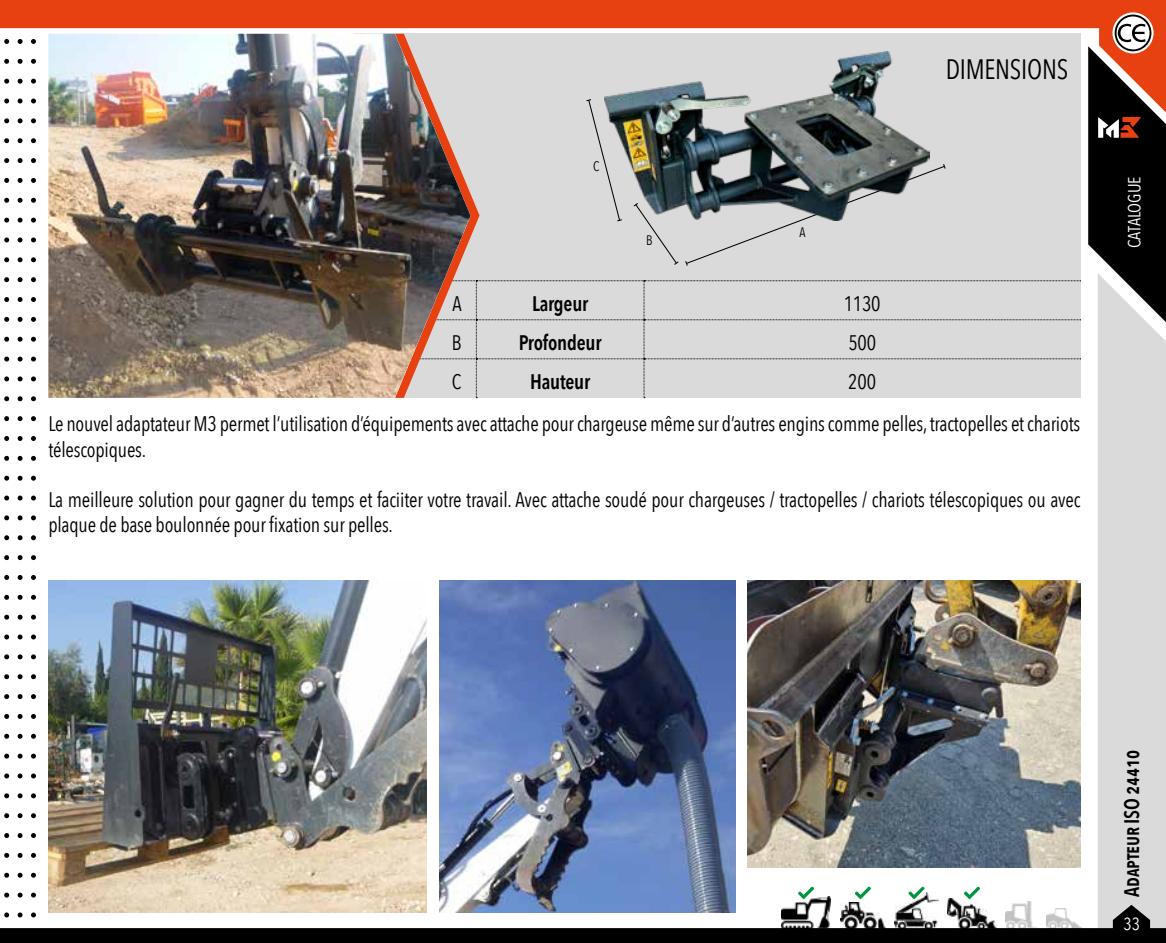
<style>
.page{position:relative;width:1166px;height:943px;background:#fff}
.page>*{position:absolute;margin:0;border:0;box-sizing:border-box;transform-origin:0 0}
.t1{font:28px "Avenir Next Condensed";letter-spacing:-.01em;color:#000;scale:.95 1}
.t2{font:21px/42.4px "Avenir Next Condensed";letter-spacing:-.01em;color:#000;scale:.95 1}
.t3{font:600 21px "Avenir Next Condensed";letter-spacing:-.01em;color:#000;scale:.95 1}
.t4{font:17.5px "Avenir Next Condensed";color:#fff}
.t5{font:13.83px "Avenir Next Condensed";color:#000;scale:.95 1}
</style>
<div class="page">
<div style="left:1098px;top:353px;width:68px;height:551px;background:#dadada"></div>
<svg style="left:0;top:904px;width:1166px;height:39px"></svg>
<svg style="left:0;top:0;width:1166px;height:144px;fill:#e74011"></svg>
<svg style="left:1112px;top:12px;width:41px;height:41px"></svg>
<svg style="left:1088px;top:15px;width:78px;height:338px"></svg>
<svg style="left:31px;top:39px;width:5px;height:5px"></svg>
<svg style="left:18px;top:39px;width:5px;height:5px"></svg>
<svg style="left:4px;top:39px;width:5px;height:5px"></svg>
<svg style="left:31px;top:59px;width:5px;height:5px"></svg>
<svg style="left:18px;top:59px;width:5px;height:5px"></svg>
<svg style="left:4px;top:59px;width:5px;height:5px"></svg>
<svg style="left:31px;top:79px;width:5px;height:5px"></svg>
<svg style="left:18px;top:79px;width:5px;height:5px"></svg>
<svg style="left:4px;top:79px;width:5px;height:5px"></svg>
<svg style="left:31px;top:98px;width:5px;height:5px"></svg>
<svg style="left:18px;top:98px;width:5px;height:5px"></svg>
<svg style="left:4px;top:98px;width:5px;height:5px"></svg>
<svg style="left:31px;top:118px;width:5px;height:5px"></svg>
<svg style="left:18px;top:118px;width:5px;height:5px"></svg>
<svg style="left:4px;top:118px;width:5px;height:5px"></svg>
<svg style="left:31px;top:138px;width:5px;height:5px"></svg>
<svg style="left:18px;top:138px;width:5px;height:5px"></svg>
<svg style="left:4px;top:138px;width:5px;height:5px"></svg>
<svg style="left:31px;top:158px;width:5px;height:5px"></svg>
<svg style="left:18px;top:158px;width:5px;height:5px"></svg>
<svg style="left:4px;top:158px;width:5px;height:5px"></svg>
<svg style="left:31px;top:178px;width:5px;height:5px"></svg>
<svg style="left:18px;top:178px;width:5px;height:5px"></svg>
<svg style="left:4px;top:178px;width:5px;height:5px"></svg>
<svg style="left:31px;top:198px;width:5px;height:5px"></svg>
<svg style="left:18px;top:198px;width:5px;height:5px"></svg>
<svg style="left:4px;top:198px;width:5px;height:5px"></svg>
<svg style="left:31px;top:218px;width:5px;height:4px"></svg>
<svg style="left:18px;top:218px;width:5px;height:4px"></svg>
<svg style="left:4px;top:218px;width:5px;height:4px"></svg>
<svg style="left:31px;top:237px;width:5px;height:5px"></svg>
<svg style="left:18px;top:237px;width:5px;height:5px"></svg>
<svg style="left:4px;top:237px;width:5px;height:5px"></svg>
<svg style="left:31px;top:257px;width:5px;height:5px"></svg>
<svg style="left:18px;top:257px;width:5px;height:5px"></svg>
<svg style="left:4px;top:257px;width:5px;height:5px"></svg>
<svg style="left:31px;top:277px;width:5px;height:5px"></svg>
<svg style="left:18px;top:277px;width:5px;height:5px"></svg>
<svg style="left:4px;top:277px;width:5px;height:5px"></svg>
<svg style="left:31px;top:297px;width:5px;height:5px"></svg>
<svg style="left:18px;top:297px;width:5px;height:5px"></svg>
<svg style="left:4px;top:297px;width:5px;height:5px"></svg>
<svg style="left:31px;top:317px;width:5px;height:5px"></svg>
<svg style="left:18px;top:317px;width:5px;height:5px"></svg>
<svg style="left:4px;top:317px;width:5px;height:5px"></svg>
<svg style="left:31px;top:337px;width:5px;height:5px"></svg>
<svg style="left:18px;top:337px;width:5px;height:5px"></svg>
<svg style="left:4px;top:337px;width:5px;height:5px"></svg>
<svg style="left:31px;top:356px;width:5px;height:5px"></svg>
<svg style="left:18px;top:356px;width:5px;height:5px"></svg>
<svg style="left:4px;top:356px;width:5px;height:5px"></svg>
<svg style="left:31px;top:376px;width:5px;height:5px"></svg>
<svg style="left:18px;top:376px;width:5px;height:5px"></svg>
<svg style="left:4px;top:376px;width:5px;height:5px"></svg>
<svg style="left:31px;top:396px;width:5px;height:5px"></svg>
<svg style="left:18px;top:396px;width:5px;height:5px"></svg>
<svg style="left:4px;top:396px;width:5px;height:5px"></svg>
<svg style="left:31px;top:416px;width:5px;height:5px"></svg>
<svg style="left:18px;top:416px;width:5px;height:5px"></svg>
<svg style="left:4px;top:416px;width:5px;height:5px"></svg>
<svg style="left:31px;top:436px;width:5px;height:5px"></svg>
<svg style="left:18px;top:436px;width:5px;height:5px"></svg>
<svg style="left:4px;top:436px;width:5px;height:5px"></svg>
<svg style="left:31px;top:456px;width:5px;height:5px"></svg>
<svg style="left:18px;top:456px;width:5px;height:5px"></svg>
<svg style="left:4px;top:456px;width:5px;height:5px"></svg>
<svg style="left:31px;top:475px;width:5px;height:5px"></svg>
<svg style="left:18px;top:475px;width:5px;height:5px"></svg>
<svg style="left:4px;top:475px;width:5px;height:5px"></svg>
<svg style="left:31px;top:495px;width:5px;height:5px"></svg>
<svg style="left:18px;top:495px;width:5px;height:5px"></svg>
<svg style="left:4px;top:495px;width:5px;height:5px"></svg>
<svg style="left:31px;top:515px;width:5px;height:5px"></svg>
<svg style="left:18px;top:515px;width:5px;height:5px"></svg>
<svg style="left:4px;top:515px;width:5px;height:5px"></svg>
<svg style="left:31px;top:535px;width:5px;height:5px"></svg>
<svg style="left:18px;top:535px;width:5px;height:5px"></svg>
<svg style="left:4px;top:535px;width:5px;height:5px"></svg>
<svg style="left:31px;top:555px;width:5px;height:5px"></svg>
<svg style="left:18px;top:555px;width:5px;height:5px"></svg>
<svg style="left:4px;top:555px;width:5px;height:5px"></svg>
<svg style="left:31px;top:575px;width:5px;height:5px"></svg>
<svg style="left:18px;top:575px;width:5px;height:5px"></svg>
<svg style="left:4px;top:575px;width:5px;height:5px"></svg>
<svg style="left:31px;top:595px;width:5px;height:4px"></svg>
<svg style="left:18px;top:595px;width:5px;height:4px"></svg>
<svg style="left:4px;top:595px;width:5px;height:4px"></svg>
<svg style="left:31px;top:614px;width:5px;height:5px"></svg>
<svg style="left:18px;top:614px;width:5px;height:5px"></svg>
<svg style="left:4px;top:614px;width:5px;height:5px"></svg>
<svg style="left:31px;top:634px;width:5px;height:5px"></svg>
<svg style="left:18px;top:634px;width:5px;height:5px"></svg>
<svg style="left:4px;top:634px;width:5px;height:5px"></svg>
<svg style="left:31px;top:654px;width:5px;height:5px"></svg>
<svg style="left:18px;top:654px;width:5px;height:5px"></svg>
<svg style="left:4px;top:654px;width:5px;height:5px"></svg>
<svg style="left:31px;top:674px;width:5px;height:5px"></svg>
<svg style="left:18px;top:674px;width:5px;height:5px"></svg>
<svg style="left:4px;top:674px;width:5px;height:5px"></svg>
<svg style="left:31px;top:694px;width:5px;height:5px"></svg>
<svg style="left:18px;top:694px;width:5px;height:5px"></svg>
<svg style="left:4px;top:694px;width:5px;height:5px"></svg>
<svg style="left:31px;top:714px;width:5px;height:5px"></svg>
<svg style="left:18px;top:714px;width:5px;height:5px"></svg>
<svg style="left:4px;top:714px;width:5px;height:5px"></svg>
<svg style="left:31px;top:733px;width:5px;height:5px"></svg>
<svg style="left:18px;top:733px;width:5px;height:5px"></svg>
<svg style="left:4px;top:733px;width:5px;height:5px"></svg>
<svg style="left:31px;top:753px;width:5px;height:5px"></svg>
<svg style="left:18px;top:753px;width:5px;height:5px"></svg>
<svg style="left:4px;top:753px;width:5px;height:5px"></svg>
<svg style="left:31px;top:773px;width:5px;height:5px"></svg>
<svg style="left:18px;top:773px;width:5px;height:5px"></svg>
<svg style="left:4px;top:773px;width:5px;height:5px"></svg>
<svg style="left:31px;top:793px;width:5px;height:5px"></svg>
<svg style="left:18px;top:793px;width:5px;height:5px"></svg>
<svg style="left:4px;top:793px;width:5px;height:5px"></svg>
<svg style="left:31px;top:813px;width:5px;height:5px"></svg>
<svg style="left:18px;top:813px;width:5px;height:5px"></svg>
<svg style="left:4px;top:813px;width:5px;height:5px"></svg>
<svg style="left:31px;top:833px;width:5px;height:5px"></svg>
<svg style="left:18px;top:833px;width:5px;height:5px"></svg>
<svg style="left:4px;top:833px;width:5px;height:5px"></svg>
<svg style="left:31px;top:852px;width:5px;height:5px"></svg>
<svg style="left:18px;top:853px;width:5px;height:4px"></svg>
<svg style="left:4px;top:852px;width:5px;height:5px"></svg>
<svg style="left:31px;top:872px;width:5px;height:5px"></svg>
<svg style="left:18px;top:872px;width:5px;height:5px"></svg>
<svg style="left:4px;top:872px;width:5px;height:5px"></svg>
<svg style="left:31px;top:892px;width:5px;height:5px"></svg>
<svg style="left:18px;top:892px;width:5px;height:5px"></svg>
<svg style="left:4px;top:892px;width:5px;height:5px"></svg>
<svg style="left:31px;top:912px;width:5px;height:5px"></svg>
<svg style="left:18px;top:912px;width:5px;height:5px"></svg>
<svg style="left:4px;top:912px;width:5px;height:5px"></svg>
<img style="left:1046px;top:908px;width:35px;height:21px">
<img style="left:781px;top:896px;width:50px;height:33px">
<img style="left:1006px;top:901px;width:31px;height:28px">
<img style="left:895px;top:892px;width:43px;height:37px">
<img style="left:948px;top:898px;width:48px;height:31px">
<img style="left:840px;top:902px;width:45px;height:27px">
<svg style="left:855px;top:886px;width:16px;height:13px"></svg>
<svg style="left:798px;top:886px;width:16px;height:13px"></svg>
<svg style="left:908px;top:886px;width:16px;height:13px"></svg>
<svg style="left:964px;top:886px;width:16px;height:13px"></svg>
<img style="left:48px;top:34px;width:347px;height:364px">
<img style="left:747px;top:580px;width:333px;height:287px">
<svg style="left:395px;top:34px;width:686px;height:364px;background:#cecbca"></svg>
<img style="left:604px;top:51px;width:325px;height:170px">
<img style="left:48px;top:580px;width:379px;height:332px">
<img style="left:439px;top:580px;width:296px;height:332px">
<p class="t5" style="left:593px;top:154px;width:8px">C</p>
<p class="t5" style="left:646px;top:228px;width:8px">B</p>
<p class="t5" style="left:799px;top:220px;width:8px">A</p>
<h1 class="t1" style="left:945px;top:45px;width:130px">DIMENSIONS</h1>
<p class="t2" style="left:452px;top:281px;width:11px">A</p>
<p class="t3" style="left:532px;top:285px;width:61px">Largeur</p>
<p class="t2" style="left:844px;top:281px;width:40px">1130</p>
<p class="t2" style="left:452px;top:320px;width:12px">B</p>
<p class="t3" style="left:519px;top:324px;width:89px">Profondeur</p>
<p class="t2" style="left:848px;top:320px;width:31px">500</p>
<p class="t2" style="left:452px;top:359px;width:12px">C</p>
<p class="t3" style="left:530px;top:363px;width:65px">Hauteur</p>
<p class="t2" style="left:48px;top:359px;width:1088px;text-indent:800px">200<br>Le nouvel adaptateur M3 permet l’utilisation d’équipements avec attache pour chargeuse même sur d’autres engins comme pelles, tractopelles et chariots</p>
<p class="t2" style="left:48px;top:427px;width:104px">télescopiques.</p>
<p class="t2" style="left:48px;top:486px;width:1088px;line-height:25.2px">La meilleure solution pour gagner du temps et faciiter votre travail. Avec attache soudé pour chargeuses / tractopelles / chariots télescopiques ou avec plaque de base boulonnée pour fixation sur pelles.</p>
<p class="t4" style="left:1119px;top:248px;width:73px;rotate:-90deg">CATALOGUE</p>
<p class="t3" style="left:1113px;top:896px;width:156px;rotate:-90deg">Adapteur ISO 24410</p>
<p class="t4" style="left:1123px;top:908px;width:18px">33</p>
</div>
